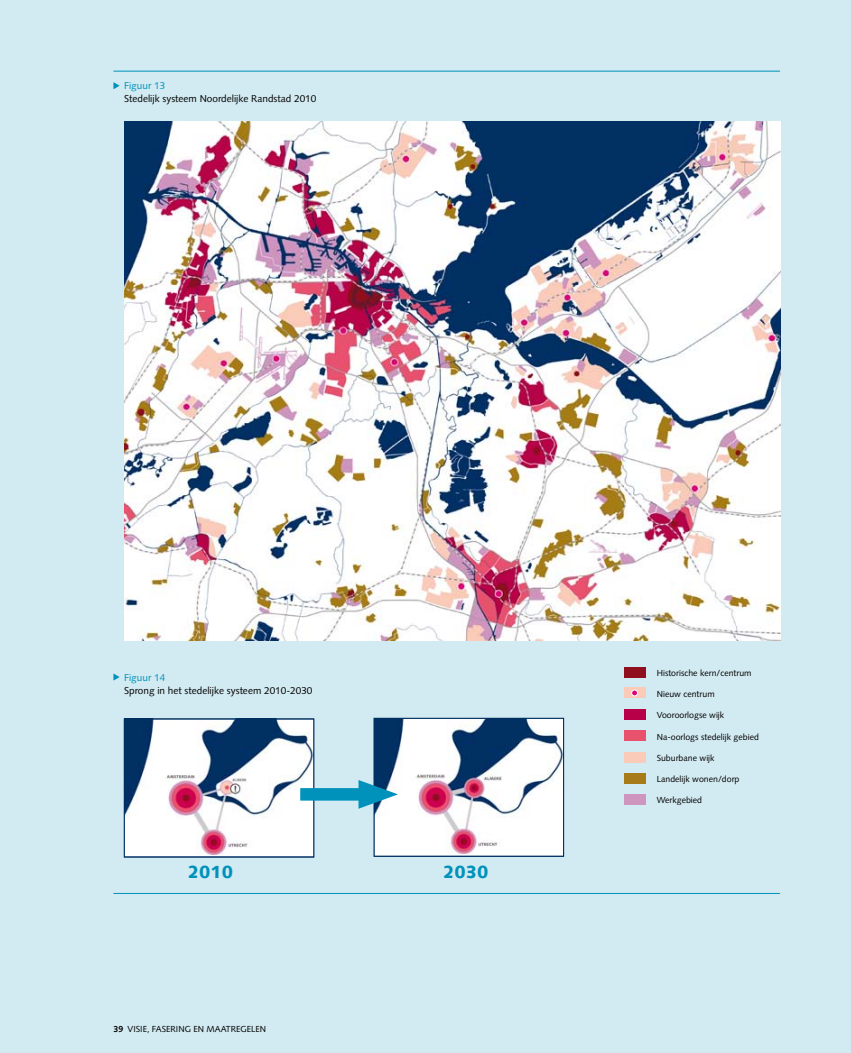
<style>
.page{position:relative;width:851px;height:1053px;background:#fff}
.page>*{position:absolute;margin:0;border:0;box-sizing:border-box;transform-origin:0 0}
.t1{font:900 17.5px "Syntax";color:#0092bb}
.t2{font:10px/13.1px "Syntax";color:#000}
.t3{font:8.75px "Syntax";color:#000}
.s1{color:#0092bb}
.s2{font-weight:700}
</style>
<div class="page">
<div style="left:0;top:0;width:850px;height:1052px;background:#d2eaf1"></div>
<hr style="left:113px;top:71px;width:667px;height:1px;background:#0092bb">
<svg style="left:113px;top:82px;width:7px;height:7px"></svg>
<img style="left:124px;top:122px;width:656px;height:518px">
<div style="left:624px;top:730px;width:22px;height:11px;background:#e8526d"></div>
<div style="left:624px;top:751px;width:22px;height:11px;background:#f9cbb8"></div>
<div style="left:624px;top:772px;width:22px;height:11px;background:#a67b18"></div>
<div style="left:624px;top:794px;width:22px;height:11px;background:#ce95be"></div>
<div style="left:624px;top:709px;width:22px;height:11px;background:#b70048"></div>
<div style="left:624px;top:687px;width:22px;height:11px;background:#f9cbb8"></div>
<div style="left:624px;top:666px;width:22px;height:11px;background:#8f0f1e"></div>
<div style="left:631px;top:689px;width:6px;height:7px;border:1px solid #fff;border-radius:50%"></div>
<svg style="left:113px;top:673px;width:7px;height:7px"></svg>
<hr style="left:113px;top:893px;width:667px;height:1px;background:#0092bb">
<img style="left:126px;top:721px;width:186px;height:133px">
<div style="left:124px;top:718px;width:190px;height:139px;border:1px solid #003063"></div>
<img style="left:376px;top:720px;width:185px;height:133px">
<div style="left:374px;top:718px;width:189px;height:138px;border:1px solid #003063"></div>
<div style="left:300px;top:788px;width:74px;height:12px;background:#0092bb"></div>
<svg style="left:358px;top:780px;width:40px;height:28px"></svg>
<p class="t2" style="left:124px;top:79px;width:194px"><span class="s1">Figuur 13<br></span>Stedelijk systeem Noordelijke Randstad 2010</p>
<p class="t2" style="left:124px;top:670px;width:190px"><span class="s1">Figuur 14<br></span>Sprong in het stedelijke systeem 2010-2030</p>
<p class="t1" style="left:188px;top:861px;width:47px">2010</p>
<p class="t1" style="left:443px;top:861px;width:47px">2030</p>
<p class="t3" style="left:113px;top:1023px;width:108px"><span class="s2">39</span> visie, fasering en maatr</p>
<p class="t3" style="left:236px;top:1023px;width:30px">egelen</p>
<p class="t3" style="left:656px;top:667px;width:96px">Historische kern/centrum</p>
<p class="t3" style="left:656px;top:688px;width:59px">Nieuw centrum</p>
<p class="t3" style="left:656px;top:731px;width:104px">Na-oorlogs stedelijk gebied</p>
<p class="t3" style="left:656px;top:752px;width:59px">Suburbane wijk</p>
<p class="t3" style="left:656px;top:773px;width:84px">Landelijk wonen/dorp</p>
<p class="t3" style="left:656px;top:795px;width:47px">Werkgebied</p>
<p class="t3" style="left:656px;top:710px;width:69px">Vooroorlogse wijk</p>
</div>
